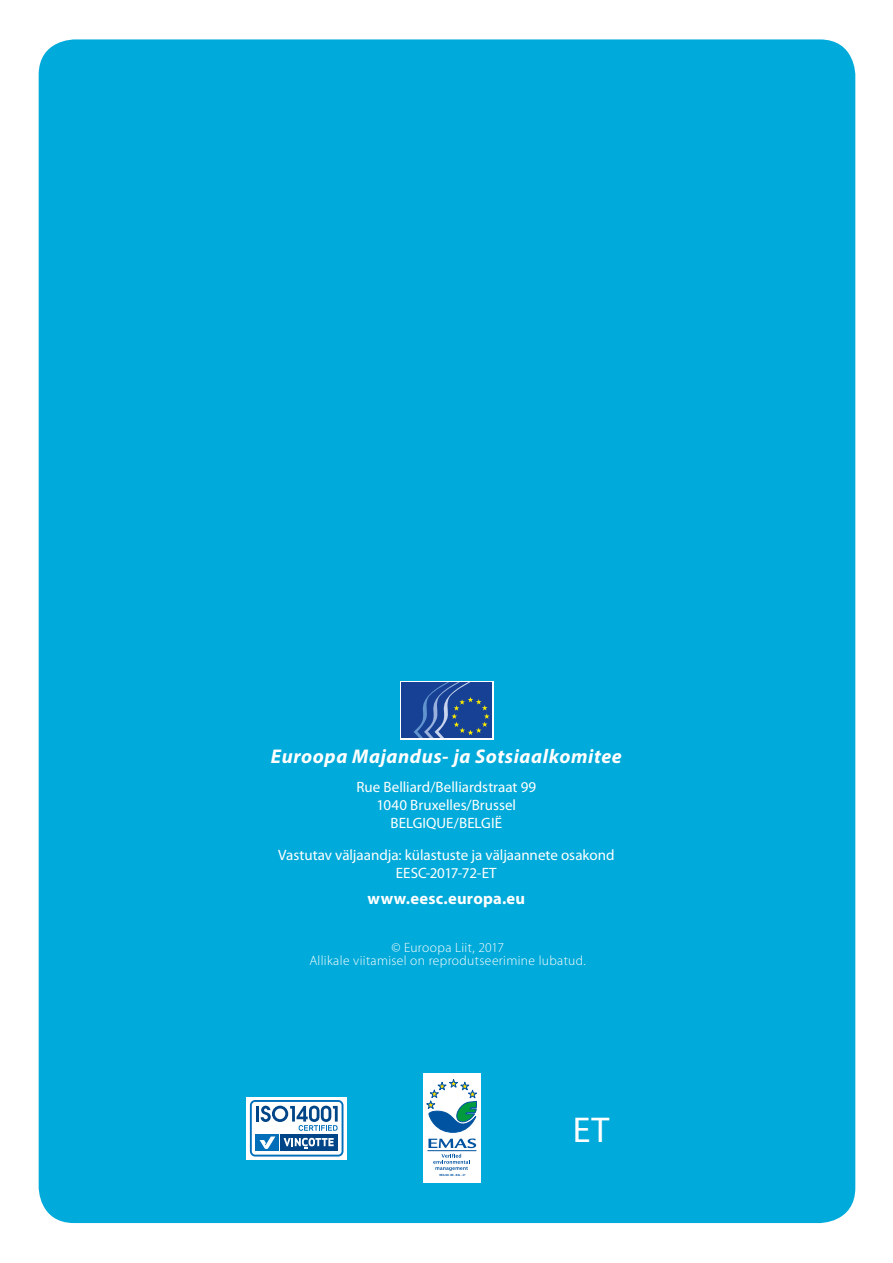
<style>
.page{position:relative;width:893px;height:1263px;background:#fff}
.page>*{position:absolute;margin:0;border:0;box-sizing:border-box;transform-origin:0 0}
.t1{font:36px "Myriad Pro";color:#fff}
.t2{font:italic 700 19.8px "Myriad Pro";letter-spacing:.03em;color:#fff}
.t3{font:700 16.5px "Myriad Pro";letter-spacing:.015em;color:#fff}
.t4{font:15px/18px "Myriad Pro";color:#fff;text-align:center}
.t5{font:300 13.5px/13.5px "Myriad Pro";letter-spacing:.025em;color:#fff;text-align:center}
.t6{font:700 2.85px "Arial";color:#0053a1;scale:.85 1}
</style>
<div class="page">
<div style="left:38px;top:39px;width:818px;height:1185px;background:#00aada"></div>
<div style="left:400px;top:681px;width:93px;height:58px;background:#fff"></div>
<div style="left:401px;top:682px;width:91px;height:56px;background:#164194"></div>
<svg style="left:414px;top:682px;width:76px;height:56px"></svg>
<h2 class="t2" style="left:271px;top:743px;width:352px">Euroopa Majandus- ja Sotsiaalkomitee</h2>
<p class="t4" style="left:356px;top:778px;width:181px">Rue Belliard/Belliardstraat 99<br>1040 Bruxelles/Brussel<br>BELGIQUE/BELGIË</p>
<p class="t4" style="left:278px;top:846px;width:338px">Vastutav väljaandja: külastuste ja väljaannete osakond<br>EESC-2017-72-ET</p>
<p class="t3" style="left:368px;top:889px;width:159px">www.eesc.europa.eu</p>
<p class="t5" style="left:309px;top:941px;width:278px">© Euroopa Liit, 2017<br>Allikale viitamisel on reprodutseerimine lubatud.</p>
<p class="t6" style="left:439px;top:1173px;width:32px">REG.NO. BE - BXL - 27</p>
<h1 class="t1" style="left:573px;top:1110px;width:38px">ET</h1>
</div>
